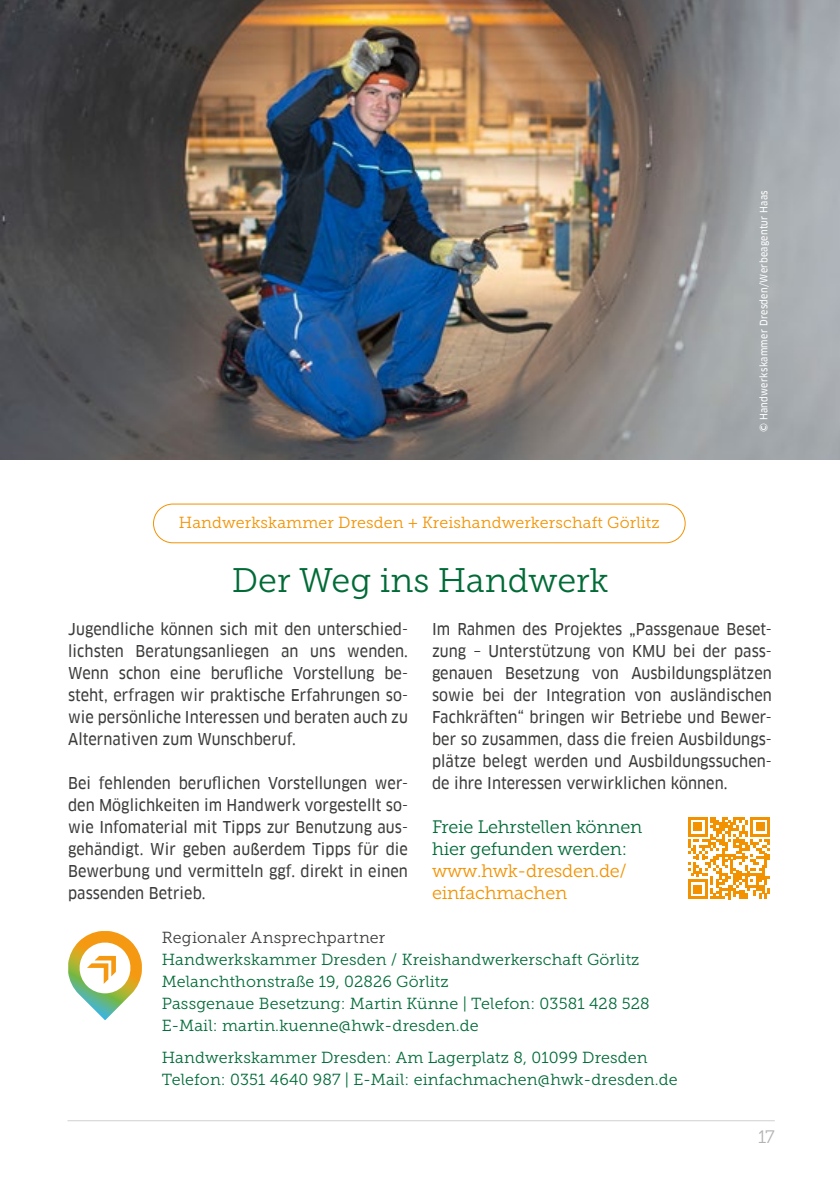
<style>
.page{position:relative;width:840px;height:1191px;background:#fff}
.page>*{position:absolute;margin:0;border:0;box-sizing:border-box;transform-origin:0 0}
.t1{font:34px "Museo Slab 300";color:#006b37}
.t2{font:18px/22px "Museo Slab 300";letter-spacing:-.01em;color:#006b37}
.t3{font:18px/22px "Museo Slab 300";letter-spacing:-.01em;color:#f39200}
.t4{font:18px "Museo Slab 300";color:#b3b2b2}
.t5{font:16px/22px "Clan Offc Narr News";letter-spacing:.005em;color:#3c3c3b;text-align:justify}
.t6{font:16px/22px "Museo Slab 300";letter-spacing:.01em;color:#006b37}
.t7{font:16px "Museo Slab 300";letter-spacing:.01em;color:#f39200}
.t8{font:16px "Museo Slab 300";letter-spacing:.015em;color:#3c3c3b}
.t9{font:10px "Clan Offc Narr News";letter-spacing:.03em;color:#fff}
</style>
<div class="page">
<hr style="left:67px;top:1120px;width:707px;height:1px;background:#d0d0d0">
<div style="left:153px;top:503px;width:532px;height:40px;border:1px solid #f39200;border-radius:19px"></div>
<img style="left:0;top:0;width:839px;height:459px">
<svg style="left:688px;top:817px;width:81px;height:82px"></svg>
<svg style="left:68px;top:931px;width:74px;height:89px"></svg>
<p class="t7" style="left:179px;top:514px;width:482px">Handwerkskammer Dresden + Kreishandwerkerschaft Görlitz</p>
<p class="t9" style="left:758px;top:432px;width:243px;rotate:-90deg">© Handwerkskammer Dresden/Werbeagentur Haas</p>
<h1 class="t1" style="left:232px;top:562px;width:378px">Der Weg ins Handwerk</h1>
<p class="t5" style="left:68px;top:618px;width:341px">Jugendliche können sich mit den unterschied&shy;lichsten Beratungsanliegen an uns wenden.<br>Wenn schon eine berufliche Vorstellung be&shy;steht, erfragen wir praktische Erfahrungen so&shy;wie persönliche Interessen und beraten auch zu Alternativen zum Wunschberuf.</p>
<p class="t5" style="left:68px;top:772px;width:341px">Bei fehlenden beruflichen Vorstellungen wer&shy;den Möglichkeiten im Handwerk vorgestellt so&shy;wie Infomaterial mit Tipps zur Benutzung aus&shy;gehändigt. Wir geben außerdem Tipps für die Bewerbung und vermitteln ggf. direkt in einen passenden Betrieb.</p>
<p class="t5" style="left:432px;top:618px;width:341px">Im Rahmen des Projektes „Passgenaue Beset&shy;zung – Unterstützung von KMU bei der pass&shy;genauen Besetzung von Ausbildungsplätzen sowie bei der Integration von ausländischen Fachkräften“ bringen wir Betriebe und Bewer&shy;ber so zusammen, dass die freien Ausbildungs&shy;plätze belegt werden und Ausbildungssuchen&shy;de ihre Interessen verwirklichen können.</p>
<p class="t2" style="left:432px;top:816px;width:212px">Freie Lehrstellen können hier gefunden werden:</p>
<p class="t3" style="left:432px;top:860px;width:196px">www.hwk-dresden.de/ einfachmachen</p>
<p class="t8" style="left:162px;top:928px;width:225px">Regionaler Ansprechpartner</p>
<p class="t6" style="left:162px;top:948px;width:489px">Handwerkskammer Dresden / Kreishandwerkerschaft Görlitz Melanchthonstraße 19, 02826 Görlitz<br>Passgenaue Besetzung: Martin Künne | Telefon: 03581 428 528<br>E-Mail: martin.kuenne@hwk-dresden.de</p>
<p class="t6" style="left:162px;top:1046px;width:517px">Handwerkskammer Dresden: Am Lagerplatz 8, 01099 Dresden<br>Telefon: 0351 4640 987 | E-Mail: einfachmachen@hwk-dresden.de</p>
<p class="t4" style="left:757px;top:1126px;width:18px">17</p>
</div>
